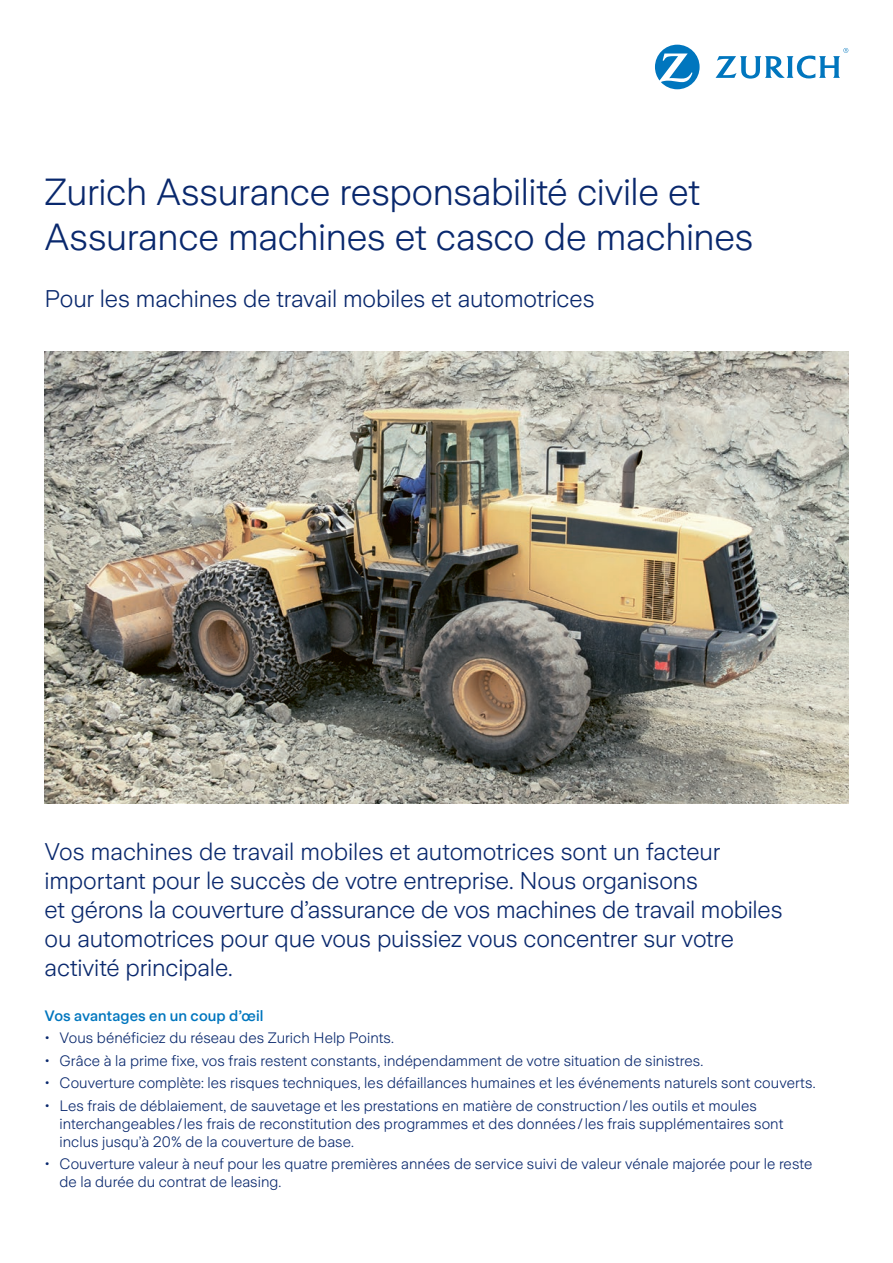
<style>
.page{position:relative;width:893px;height:1263px;background:#fff}
.page>*{position:absolute;margin:0;border:0;box-sizing:border-box;transform-origin:0 0}
.t1{font:300 37.5px/45px "Zurich Sans";letter-spacing:-.01em;color:#09286d}
.t2{font:300 24px/28.8px "Zurich Sans";letter-spacing:-.005em;color:#09286d}
.t3{font:300 15px/18px "Zurich Sans";letter-spacing:.005em;color:#09286d}
.t4{font:500 15px "Zurich Sans";letter-spacing:.005em;color:#0076be}
</style>
<div class="page">
<img style="left:45px;top:351px;width:803px;height:453px">
<svg style="left:655px;top:45px;width:45px;height:44px"></svg>
<svg style="left:715px;top:48px;width:133px;height:31px"></svg>
<h1 class="t1" style="left:45px;top:170px;width:710px">Zurich Assurance responsabilité civile et<br>Assurance machines et casco de machines</h1>
<h2 class="t2" style="left:45px;top:284px;width:551px">Pour les machines de travail mobiles et automotrices</h2>
<p class="t2" style="left:45px;top:838px;width:739px">Vos machines de travail mobiles et automotrices sont un facteur important pour le succès de votre entreprise. Nous organisons<br>et gérons la couverture d’assurance de vos machines de travail mobiles ou automotrices pour que vous puissiez vous concentrer sur votre activité principale.</p>
<p class="t4" style="left:45px;top:1007px;width:220px">Vos avantages en un coup d’œil</p>
<p class="t3" style="left:45px;top:1029px;width:351px">• Vous bénéficiez du réseau des Zurich Help Points.</p>
<p class="t3" style="left:45px;top:1052px;width:660px">• Grâce à la prime fixe, vos frais restent constants, indépendamment de votre situation de sinistres.</p>
<p class="t3" style="left:45px;top:1074px;width:772px">• Couverture complète: les risques techniques, les défaillances humaines et les événements naturels sont couverts.</p>
<p class="t3" style="left:60px;top:1097px;width:725px;text-indent:-15px">• Les frais de déblaiement, de sauvetage et les prestations en matière de construction/les outils et moules interchangeables /les frais de reconstitution des programmes et des données /les frais supplémentaires sont inclus jusqu’à 20% de la couverture de base.</p>
<p class="t3" style="left:60px;top:1155px;width:754px;text-indent:-15px">• Couverture valeur à neuf pour les quatre premières années de service suivi de valeur vénale majorée pour le reste de la durée du contrat de leasing.</p>
</div>
